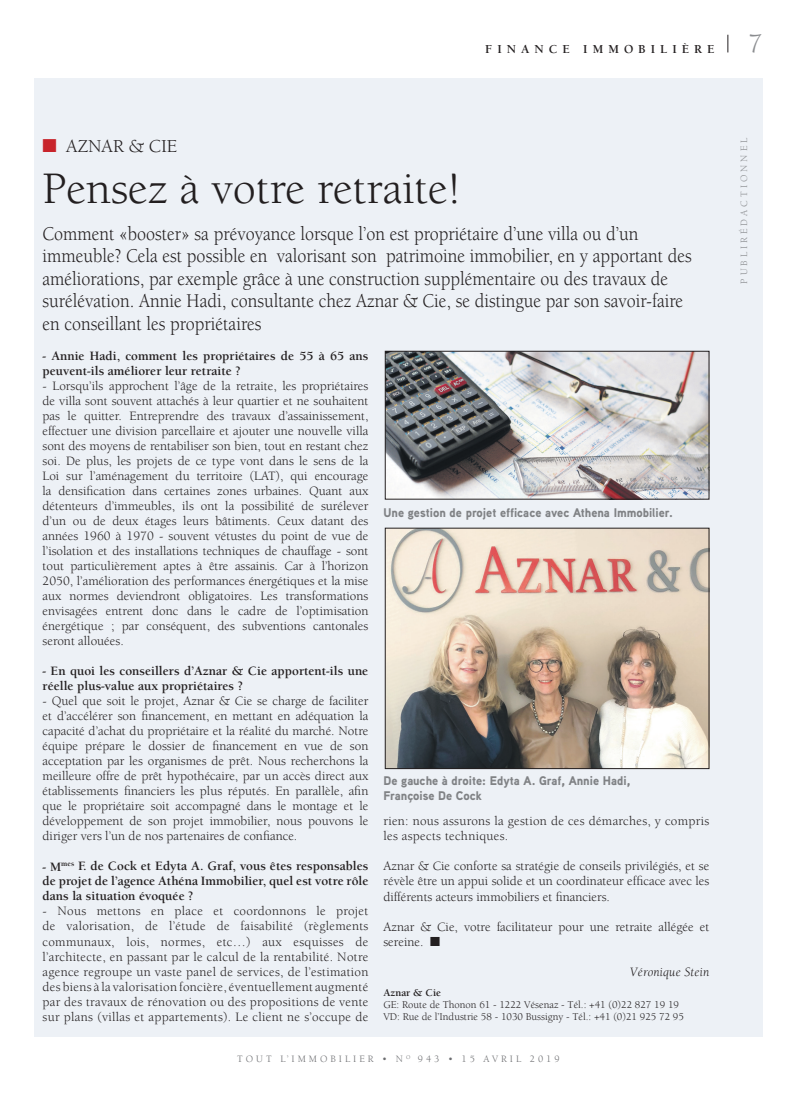
<style>
.page{position:relative;width:798px;height:1099px;background:#fff}
.page>*{position:absolute;margin:0;border:0;box-sizing:border-box;transform-origin:0 0}
.t1{font:46.25px "Berkeley";color:#231f20}
.t2{font:20px/22.5px "Berkeley";color:#231f20;scale:.9 1}
.t3{font:18.75px "Berkeley";color:#231f20}
.t4{font:13.12px/15px "Berkeley";color:#231f20;text-align:justify}
.t5{font:700 13.12px/15px "Berkeley";color:#231f20}
.t6{font:13.12px/15px "Berkeley";letter-spacing:.02em;color:#231f20}
.t7{font:italic 13.12px "Berkeley";letter-spacing:.01em;color:#231f20}
.t8{font:900 12.5px/15px "Aaux Pro";color:#808285}
.t9{font:700 12.5px "Berkeley";letter-spacing:.4em;color:#231f20}
.t10{font:10.62px/11.9px "Berkeley";color:#231f20}
.t11{font:700 10.62px "Berkeley";color:#231f20}
.t12{font:10px "Berkeley";letter-spacing:.3em;color:#6c6d70}
.t13{font:10px "Berkeley";letter-spacing:.3em;color:#8a8c8f}
.s1{font-weight:400;font-size:27.5px;color:#8a8c8f}
.s2{color:#c8242b}
</style>
<div class="page">
<svg style="left:727px;top:35px;width:1px;height:17px"></svg>
<div style="left:34px;top:78px;width:728px;height:958px;background:#edf1f6"></div>
<img style="left:387px;top:353px;width:320px;height:144px">
<div style="left:385px;top:351px;width:324px;height:148px;border:1px solid #231f20"></div>
<img style="left:387px;top:530px;width:320px;height:237px">
<div style="left:385px;top:528px;width:324px;height:241px;border:1px solid #231f20"></div>
<p class="t9" style="left:485px;top:42px;width:278px">FINANCE IMMOBILIÈRE <span class="s1">7</span></p>
<h3 class="t3" style="left:43px;top:136px;width:136px"><span class="s2">■</span> AZNAR &amp; CIE</h3>
<h1 class="t1" style="left:43px;top:164px;width:419px">Pensez à votre retraite!</h1>
<p class="t2" style="left:43px;top:223px;width:722px">Comment «booster» sa prévoyance lorsque l’on est propriétaire d’une villa ou d’un immeuble? Cela est possible en valorisant son patrimoine immobilier, en y apportant des améliorations, par exemple grâce à une construction supplémentaire ou des travaux de surélévation. Annie Hadi, consultante chez Aznar &amp; Cie, se distingue par son savoir-faire en conseillant les propriétaires</p>
<p class="t5" style="left:43px;top:349px;width:327px">- Annie Hadi, comment les propriétaires de 55 à 65 ans peuvent-ils améliorer leur retraite ?</p>
<p class="t4" style="left:43px;top:379px;width:327px">- Lorsqu’ils approchent l’âge de la retraite, les propriétaires de villa sont souvent attachés à leur quartier et ne souhaitent pas le quitter. Entreprendre des travaux d’assainissement, effectuer une division parcellaire et ajouter une nouvelle villa sont des moyens de rentabiliser son bien, tout en restant chez soi. De plus, les projets de ce type vont dans le sens de la Loi sur l’aménagement du territoire (LAT), qui encourage la densification dans certaines zones urbaines. Quant aux détenteurs d’immeubles, ils ont la possibilité de surélever d’un ou de deux étages leurs bâtiments. Ceux datant des années 1960 à 1970 - souvent vétustes du point de vue de l’isolation et des installations techniques de chauffage - sont tout particulièrement aptes à être assainis. Car à l’horizon 2050, l’amélioration des performances énergétiques et la mise aux normes deviendront obligatoires. Les transformations envisagées entrent donc dans le cadre de l’optimisation énergétique ; par conséquent, des subventions cantonales seront allouées.</p>
<p class="t5" style="left:43px;top:664px;width:327px">- En quoi les conseillers d’Aznar &amp; Cie apportent-ils une réelle plus-value aux propriétaires ?</p>
<p class="t4" style="left:43px;top:694px;width:327px">- Quel que soit le projet, Aznar &amp; Cie se charge de faciliter et d’accélérer son financement, en mettant en adéquation la capacité d’achat du propriétaire et la réalité du marché. Notre équipe prépare le dossier de financement en vue de son acceptation par les organismes de prêt. Nous recherchons la meilleure offre de prêt hypothécaire, par un accès direct aux établissements financiers les plus réputés. En parallèle, afin que le propriétaire soit accompagné dans le montage et le développement de son projet immobilier, nous pouvons le diriger vers l’un de nos partenaires de confiance.</p>
<p class="t5" style="left:43px;top:859px;width:327px;text-align:justify">- M<sup>mes</sup> F. de Cock et Edyta A. Graf, vous êtes responsables de projet de l’agence Athéna Immobilier, quel est votre rôle dans la situation évoquée ?</p>
<p class="t4" style="left:43px;top:904px;width:327px">- Nous mettons en place et coordonnons le projet de valorisation, de l’étude de faisabilité (règlements communaux, lois, normes, etc…) aux esquisses de l’architecte, en passant par le calcul de la rentabilité. Notre agence regroupe un vaste panel de services, de l’estimation des biens à la valorisation foncière, éventuellement augmenté par des travaux de rénovation ou des propositions de vente sur plans (villas et appartements). Le client ne s’occupe de</p>
<p class="t8" style="left:383px;top:505px;width:291px">Une gestion de projet efficace avec Athena Immobilier.</p>
<p class="t8" style="left:383px;top:772px;width:248px">De gauche à droite: Edyta A. Graf, Annie Hadi,<br>Françoise De Cock</p>
<p class="t6" style="left:383px;top:814px;width:327px">rien: nous assurons la gestion de ces démarches, y compris les aspects techniques.</p>
<p class="t4" style="left:383px;top:859px;width:327px">Aznar &amp; Cie conforte sa stratégie de conseils privilégiés, et se révèle être un appui solide et un coordinateur efficace avec les différents acteurs immobiliers et financiers.</p>
<p class="t4" style="left:383px;top:919px;width:327px">Aznar &amp; Cie, votre facilitateur pour une retraite allégée et sereine. ■</p>
<p class="t7" style="left:629px;top:964px;width:81px">Véronique Stein</p>
<p class="t11" style="left:383px;top:987px;width:59px">Aznar &amp; Cie</p>
<p class="t10" style="left:383px;top:998px;width:302px">GE: Route de Thonon 61 - 1222 Vésenaz - Tél.: +41 (0)22 827 19 19<br>VD: Rue de l’Industrie 58 - 1030 Bussigny - Tél.: +41 (0)21 925 72 95</p>
<p class="t12" style="left:237px;top:1054px;width:324px">TOUT L’IMMOBILIER • N <sup>O</sup> 943 • 15 AVRIL 2019</p>
<p class="t13" style="left:738px;top:284px;width:148px;rotate:-90deg">PUBLIRÉDACTIONNEL</p>
</div>
